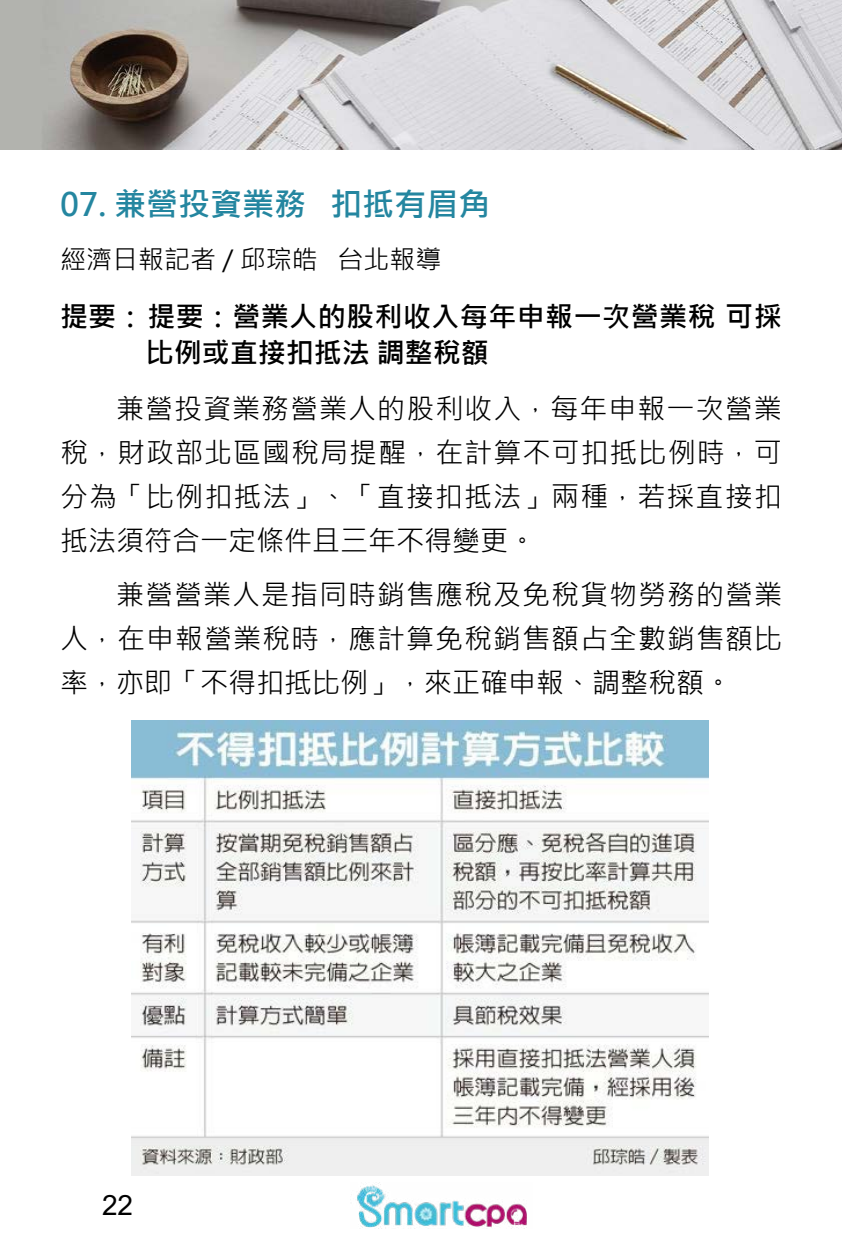
<style>
.page{position:relative;width:842px;height:1252px;background:#fff}
.page>*{position:absolute;margin:0;border:0;box-sizing:border-box;transform-origin:0 0}
.t1{font:700 32px "Microsoft Jheng Hei";color:#2486a0}
.t2{font:28px/44px "Microsoft Jheng Hei";letter-spacing:.035em;color:#000;text-align:justify}
.t3{font:700 28px/36px "Microsoft Jheng Hei";letter-spacing:.015em;color:#000}
.t4{font:28px "Arial";color:#000}
.t5{font:26px "Microsoft Jheng Hei";color:#000}
</style>
<div class="page">
<img style="left:357px;top:1182px;width:170px;height:46px">
<img style="left:131px;top:720px;width:578px;height:456px">
<img style="left:0;top:0;width:842px;height:150px">
<p class="t1" style="left:60px;top:185px;width:432px">07. 兼營投資業務 扣抵有眉角</p>
<p class="t5" style="left:60px;top:243px;width:383px">經濟日報記者 / 邱琮皓 台北報導</p>
<p class="t3" style="left:146px;top:299px;width:637px;text-indent:-86px">提要：提要：營業人的股利收入每年申報一次營業稅 可採比例或直接扣抵法 調整稅額</p>
<p class="t2" style="left:60px;top:387px;width:723px;text-indent:56px">兼營投資業務營業人的股利收入，每年申報一次營業稅，財政部北區國稅局提醒，在計算不可扣抵比例時，可分為「比例扣抵法」、「直接扣抵法」兩種，若採直接扣抵法須符合一定條件且三年不得變更。</p>
<p class="t2" style="left:60px;top:573px;width:724px;text-indent:56px">兼營營業人是指同時銷售應稅及免稅貨物勞務的營業人，在申報營業稅時，應計算免稅銷售額占全數銷售額比率，亦即「不得扣抵比例」，來正確申報、調整稅額。</p>
<p class="t4" style="left:102px;top:1186px;width:33px">22</p>
</div>
